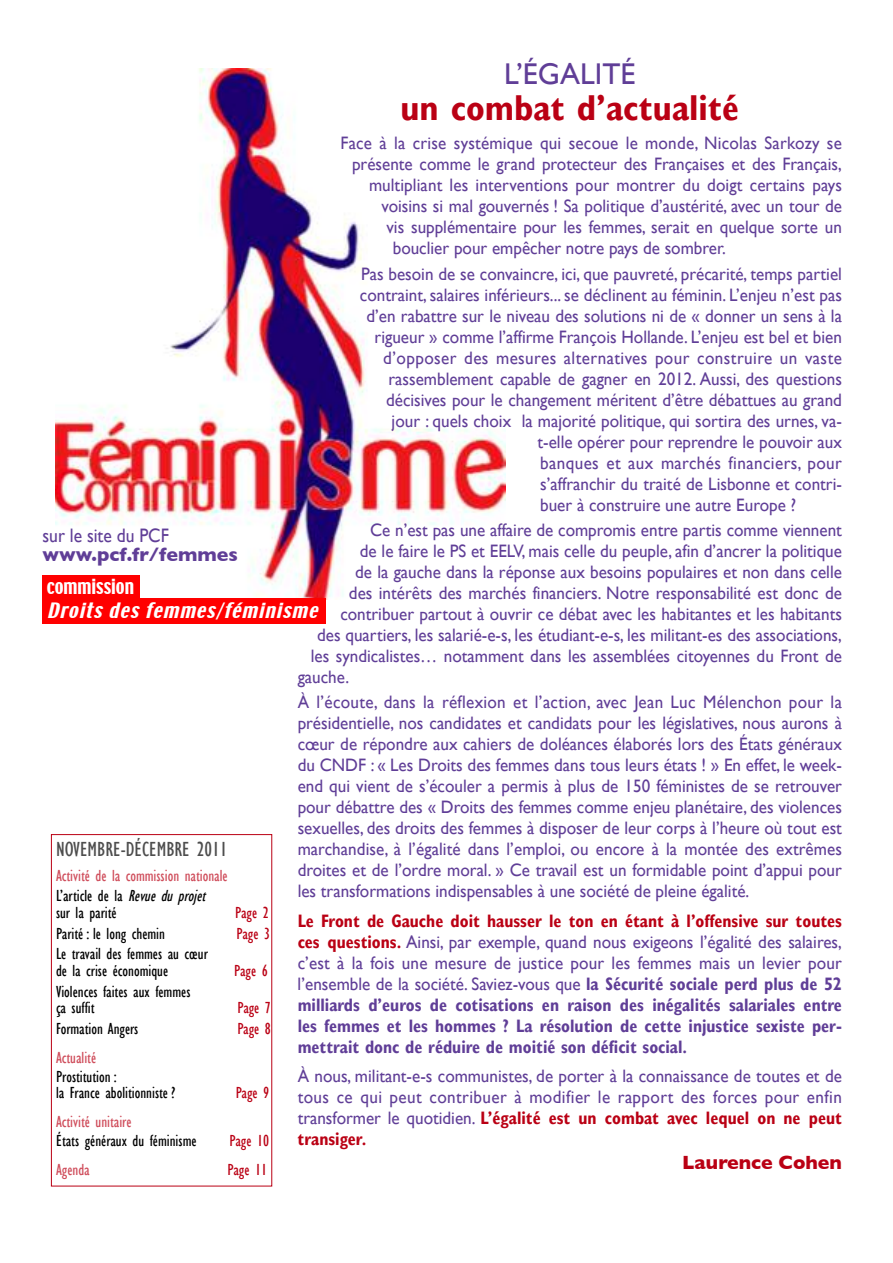
<style>
.page{position:relative;width:893px;height:1263px;background:#fff}
.page>*{position:absolute;margin:0;border:0;box-sizing:border-box;transform-origin:0 0}
.t1{font:700 condensed 36px "Gill Sans";color:#ba0014}
.t2{font:30px "Gill Sans";color:#603e97}
.t3{font:condensed 21px "Gill Sans";color:#4d4d4d}
.t4{font:700 19.5px "Gill Sans";color:#603e97}
.t5{font:19.5px "Gill Sans";color:#603e97;scale:.9 1}
.t6{font:700 19.5px "Gill Sans";color:#ba0014}
.t7{font:italic 18.75px "Techno";color:#fff;scale:1.1 1}
.t8{font:18.75px "Techno";color:#fff}
.t9{font:18px/21px "Gill Sans";color:#603e97;text-align:justify;scale:.95 1}
.t10{font:700 condensed 18px/21px "Gill Sans";color:#603e97;text-align:justify;scale:.95 1}
.t11{font:18px "Gill Sans";letter-spacing:.025em;color:#603e97;scale:.95 1}
.t12{font:condensed 16.5px/16.5px "Gill Sans";color:#000}
.t13{font:condensed 16.5px/20.7px "Gill Sans";color:#cf4d5b}
.t14{font:condensed 16.5px "Gill Sans";color:#ba0014}
.s1{color:#ba0014}
.s2{font-weight:400;font-stretch:normal}
.s3{font-weight:700;font-stretch:condensed;color:#ba0014}
.s4{color:#000}
.s5{font-style:italic;color:#000}
</style>
<div class="page">
<img style="left:55px;top:68px;width:450px;height:532px">
<div style="left:51px;top:834px;width:221px;height:352px;border:1px solid #ba0014"></div>
<div style="left:43px;top:598px;width:283px;height:26px;background:#f00"></div>
<div style="left:43px;top:575px;width:97px;height:23px;background:#f00"></div>
<h2 class="t2" style="left:504px;top:56px;width:133px">L’éGALITé</h2>
<h1 class="t1" style="left:400px;top:86px;width:340px">un combat d’actualité</h1>
<p class="t9" style="left:340px;top:133px;width:529px">Face à la crise systémique qui secoue le monde, Nicolas Sarkozy se</p>
<p class="t9" style="left:352px;top:154px;width:517px">présente comme le grand protecteur des Françaises et des Français,</p>
<p class="t9" style="left:369px;top:175px;width:499px">multipliant les interventions pour montrer du doigt certains pays</p>
<p class="t9" style="left:382px;top:196px;width:486px">voisins si mal gouvernés ! Sa politique d’austérité, avec un tour de</p>
<p class="t9" style="left:386px;top:217px;width:481px">vis supplémentaire pour les femmes, serait en quelque sorte un</p>
<p class="t9" style="left:393px;top:238px;width:352px">bouclier pour empêcher notre pays de sombrer.</p>
<p class="t9" style="left:361px;top:263px;width:508px">Pas besoin de se convaincre, ici, que pauvreté, précarité, temps partiel</p>
<p class="t9" style="left:360px;top:284px;width:509px">contraint, salaires inférieurs... se déclinent au féminin. L’enjeu n’est pas</p>
<p class="t9" style="left:366px;top:305px;width:502px">d’en rabattre sur le niveau des solutions ni de « donner un sens à la</p>
<p class="t9" style="left:375px;top:326px;width:493px">rigueur » comme l’affirme François Hollande. L’enjeu est bel et bien</p>
<p class="t11" style="left:383px;top:347px;width:484px">d’opposer des mesures alternatives pour construire un vaste</p>
<p class="t9" style="left:388px;top:368px;width:479px">rassemblement capable de gagner en 2012. Aussi, des questions</p>
<p class="t9" style="left:386px;top:389px;width:481px">décisives pour le changement méritent d’être débattues au grand</p>
<p class="t9" style="left:392px;top:410px;width:475px">jour : quels choix la majorité politique, qui sortira des urnes, va-</p>
<p class="t9" style="left:537px;top:431px;width:322px">t-elle opérer pour reprendre le pouvoir aux</p>
<p class="t11" style="left:540px;top:452px;width:319px">banques et aux marchés financiers, pour</p>
<p class="t9" style="left:540px;top:473px;width:319px">s’affranchir du traité de Lisbonne et contri-</p>
<p class="t9" style="left:540px;top:494px;width:271px">buer à construire une autre Europe ?</p>
<p class="t9" style="left:370px;top:519px;width:498px">Ce n’est pas une affaire de compromis entre partis comme viennent</p>
<p class="t9" style="left:360px;top:540px;width:509px">de le faire le PS et EELV, mais celle du peuple, afin d’ancrer la politique</p>
<p class="t9" style="left:355px;top:561px;width:514px">de la gauche dans la réponse aux besoins populaires et non dans celle</p>
<p class="t9" style="left:349px;top:582px;width:520px">des intérêts des marchés financiers. Notre responsabilité est donc de</p>
<p class="t9" style="left:340px;top:603px;width:529px">contribuer partout à ouvrir ce débat avec les habitantes et les habitants</p>
<p class="t9" style="left:317px;top:624px;width:554px">des quartiers, les salarié-e-s, les étudiant-e-s, les militant-es des associations,</p>
<p class="t9" style="left:311px;top:645px;width:561px">les syndicalistes… notamment dans les assemblées citoyennes du Front de</p>
<p class="t9" style="left:298px;top:666px;width:56px">gauche.</p>
<p class="t9" style="left:298px;top:691px;width:574px">à l’écoute, dans la réflexion et l’action, avec Jean Luc Mélenchon pour la présidentielle, nos candidates et candidats pour les législatives, nous aurons à cœur de répondre aux cahiers de doléances élaborés lors des états généraux du CNDF : « Les Droits des femmes dans tous leurs états ! » En effet, le week&shy;end qui vient de s’écouler a permis à plus de 150 féministes de se retrouver pour débattre des « Droits des femmes comme enjeu planétaire, des violences sexuelles, des droits des femmes à disposer de leur corps à l’heure où tout est marchandise, à l’égalité dans l’emploi, ou encore à la montée des extrêmes droites et de l’ordre moral. » Ce travail est un formidable point d’appui pour les transformations indispensables à une société de pleine égalité.</p>
<p class="t10" style="left:298px;top:910px;width:574px"><span class="s1">Le Front de Gauche doit hausser le ton en étant à l’offensive sur toutes ces questions.</span> <span class="s2">Ainsi, par exemple, quand nous exigeons l’égalité des salaires, c’est à la fois une mesure de justice pour les femmes mais un levier pour l’ensemble de la société. Saviez-vous que</span> la Sécurité sociale perd plus de 52 milliards d’euros de cotisations en raison des inégalités salariales entre les femmes et les hommes ? La résolution de cette injustice sexiste per&shy;mettrait donc de réduire de moitié son déficit social.</p>
<p class="t9" style="left:298px;top:1065px;width:574px">à nous, militant-e-s communistes, de porter à la connaissance de toutes et de tous ce qui peut contribuer à modifier le rapport des forces pour enfin transformer le quotidien. <span class="s3">L’égalité est un combat avec lequel on ne peut transiger.</span></p>
<p class="t6" style="left:682px;top:1151px;width:161px">Laurence Cohen</p>
<p class="t5" style="left:43px;top:524px;width:142px">sur le site du PCF</p>
<p class="t4" style="left:43px;top:543px;width:197px">www.pcf.fr/femmes</p>
<p class="t8" style="left:47px;top:575px;width:89px">COMMISSION</p>
<p class="t7" style="left:47px;top:599px;width:251px">Droits des femmes/féminisme</p>
<p class="t3" style="left:56px;top:836px;width:173px">novembre-décembre 2011</p>
<p class="t13" style="left:56px;top:865px;width:173px">Activité de la commission nationale<br><span class="s4">L’article de la</span> <span class="s5">revueduprojet</span></p>
<p class="t12" style="left:56px;top:904px;width:62px">sur la parité</p>
<p class="t14" style="left:235px;top:902px;width:35px">Page 2</p>
<p class="t12" style="left:56px;top:925px;width:111px">Parité : le long chemin</p>
<p class="t14" style="left:236px;top:923px;width:35px">Page 3</p>
<p class="t12" style="left:56px;top:945px;width:153px">Le travail des femmes au cœur de la crise économique</p>
<p class="t14" style="left:234px;top:960px;width:35px">Page 6</p>
<p class="t12" style="left:56px;top:983px;width:136px">violences faites aux femmes ça suffit</p>
<p class="t14" style="left:237px;top:997px;width:35px">Page 7</p>
<p class="t12" style="left:56px;top:1020px;width:84px">Formation Angers</p>
<p class="t14" style="left:237px;top:1018px;width:35px">Page 8</p>
<p class="t13" style="left:56px;top:1047px;width:42px">Actualité</p>
<p class="t12" style="left:56px;top:1068px;width:121px">Prostitution :<br>la France abolitionniste ?</p>
<p class="t14" style="left:236px;top:1083px;width:35px">Page 9</p>
<p class="t13" style="left:56px;top:1111px;width:77px">Activité unitaire</p>
<p class="t12" style="left:56px;top:1132px;width:142px">états généraux du féminisme</p>
<p class="t14" style="left:230px;top:1131px;width:41px">Page 10</p>
<p class="t13" style="left:56px;top:1159px;width:35px">Agenda</p>
<p class="t14" style="left:227px;top:1160px;width:41px">Page 11</p>
</div>
